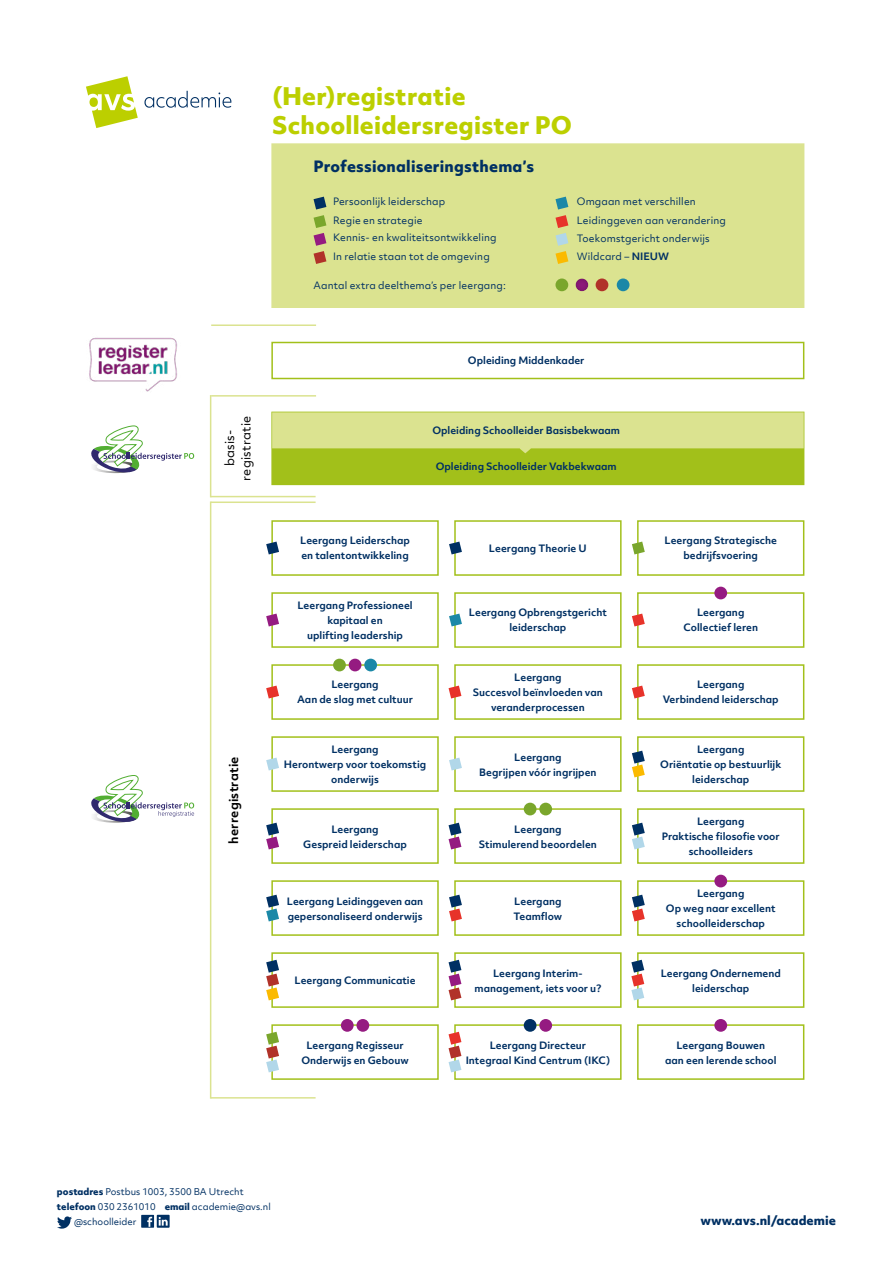
<style>
.page{position:relative;width:893px;height:1263px;background:#fff}
.page>*{position:absolute;margin:0;border:0;box-sizing:border-box;transform-origin:0 0}
.t1{font:800 23.25px/29.1px "Objektiv Mk 2";letter-spacing:.01em;color:#bccf00}
.t2{font:800 15px "Objektiv Mk 2";letter-spacing:.015em;color:#003063}
.t3{font:800 12px "Objektiv Mk 2";color:#003063}
.t4{font:12px/16.5px "Objektiv Mk 2";letter-spacing:.02em;color:#000;text-align:center}
.t5{font:700 12px "Objektiv Mk 2";letter-spacing:.02em;color:#000}
.t6{font:700 9.75px/15px "Objektiv Mk 2";color:#003063;text-align:center}
.t7{font:9.75px/18.1px "Objektiv Mk 2";letter-spacing:.01em;color:#003063}
.t8{font:9px "Objektiv Mk 2";color:#003063}
.s1{font-weight:700}
.s2{font-weight:800}
</style>
<div class="page">
<svg style="left:57px;top:1216px;width:15px;height:12px"></svg>
<div style="left:141px;top:1215px;width:13px;height:13px;background:#003063"></div>
<svg style="left:147px;top:1217px;width:5px;height:10px"></svg>
<svg style="left:157px;top:1215px;width:13px;height:13px"></svg>
<svg style="left:159px;top:1217px;width:9px;height:8px"></svg>
<hr style="left:211px;top:501px;width:105px;height:2px;background:#dbe390">
<div style="left:271px;top:520px;width:168px;height:56px;border:2px solid #a2c01a"></div>
<div style="left:271px;top:592px;width:168px;height:56px;border:2px solid #a2c01a"></div>
<div style="left:271px;top:664px;width:168px;height:56px;border:2px solid #a2c01a"></div>
<div style="left:271px;top:736px;width:168px;height:56px;border:2px solid #a2c01a"></div>
<div style="left:271px;top:808px;width:168px;height:56px;border:2px solid #a2c01a"></div>
<div style="left:271px;top:880px;width:168px;height:56px;border:2px solid #a2c01a"></div>
<div style="left:271px;top:952px;width:168px;height:56px;border:2px solid #a2c01a"></div>
<div style="left:271px;top:1024px;width:168px;height:56px;border:2px solid #a2c01a"></div>
<div style="left:454px;top:1024px;width:168px;height:56px;border:2px solid #a2c01a"></div>
<div style="left:637px;top:1024px;width:167px;height:56px;border:2px solid #a2c01a"></div>
<div style="left:454px;top:952px;width:168px;height:56px;border:2px solid #a2c01a"></div>
<div style="left:637px;top:952px;width:167px;height:56px;border:2px solid #a2c01a"></div>
<div style="left:454px;top:880px;width:168px;height:56px;border:2px solid #a2c01a"></div>
<div style="left:637px;top:880px;width:167px;height:56px;border:2px solid #a2c01a"></div>
<div style="left:454px;top:808px;width:168px;height:56px;border:2px solid #a2c01a"></div>
<div style="left:637px;top:808px;width:167px;height:56px;border:2px solid #a2c01a"></div>
<div style="left:454px;top:736px;width:168px;height:56px;border:2px solid #a2c01a"></div>
<div style="left:637px;top:736px;width:167px;height:56px;border:2px solid #a2c01a"></div>
<div style="left:454px;top:664px;width:168px;height:56px;border:2px solid #a2c01a"></div>
<div style="left:637px;top:664px;width:167px;height:56px;border:2px solid #a2c01a"></div>
<div style="left:454px;top:592px;width:168px;height:56px;border:2px solid #a2c01a"></div>
<div style="left:637px;top:592px;width:167px;height:56px;border:2px solid #a2c01a"></div>
<div style="left:454px;top:520px;width:168px;height:56px;border:2px solid #a2c01a"></div>
<div style="left:637px;top:520px;width:167px;height:56px;border:2px solid #a2c01a"></div>
<svg style="left:632px;top:686px;width:13px;height:12px"></svg>
<svg style="left:449px;top:686px;width:12px;height:12px"></svg>
<svg style="left:449px;top:614px;width:13px;height:12px"></svg>
<svg style="left:632px;top:614px;width:13px;height:12px"></svg>
<svg style="left:449px;top:542px;width:13px;height:12px"></svg>
<svg style="left:632px;top:542px;width:13px;height:12px"></svg>
<div style="left:714px;top:587px;width:13px;height:12px;background:#951b81;border-radius:50%"></div>
<div style="left:714px;top:875px;width:13px;height:12px;background:#951b81;border-radius:50%"></div>
<div style="left:349px;top:659px;width:12px;height:12px;background:#951b81;border-radius:50%"></div>
<div style="left:524px;top:803px;width:12px;height:12px;background:#7aa62c;border-radius:50%"></div>
<div style="left:341px;top:1019px;width:13px;height:13px;background:#951b81;border-radius:50%"></div>
<div style="left:524px;top:1019px;width:12px;height:13px;background:#003063;border-radius:50%"></div>
<div style="left:356px;top:1019px;width:13px;height:13px;background:#951b81;border-radius:50%"></div>
<div style="left:539px;top:1019px;width:13px;height:13px;background:#951b81;border-radius:50%"></div>
<div style="left:714px;top:1019px;width:13px;height:13px;background:#951b81;border-radius:50%"></div>
<div style="left:364px;top:659px;width:13px;height:12px;background:#1b88a7;border-radius:50%"></div>
<div style="left:539px;top:803px;width:13px;height:12px;background:#7aa62c;border-radius:50%"></div>
<div style="left:333px;top:659px;width:13px;height:12px;background:#7aa62c;border-radius:50%"></div>
<svg style="left:449px;top:758px;width:13px;height:12px"></svg>
<svg style="left:632px;top:751px;width:13px;height:26px"></svg>
<svg style="left:449px;top:1032px;width:12px;height:40px"></svg>
<svg style="left:449px;top:960px;width:12px;height:40px"></svg>
<svg style="left:631px;top:960px;width:13px;height:40px"></svg>
<svg style="left:449px;top:895px;width:13px;height:26px"></svg>
<svg style="left:632px;top:895px;width:13px;height:26px"></svg>
<svg style="left:449px;top:823px;width:12px;height:26px"></svg>
<svg style="left:632px;top:823px;width:13px;height:26px"></svg>
<div style="left:271px;top:412px;width:533px;height:73px;background:#a2c01a"></div>
<div style="left:271px;top:342px;width:533px;height:37px;background:#fff;border:2px solid #a2c01a"></div>
<img style="left:89px;top:337px;width:88px;height:55px">
<svg style="left:91px;top:775px;width:103px;height:48px"></svg>
<svg style="left:266px;top:542px;width:13px;height:12px"></svg>
<svg style="left:266px;top:614px;width:13px;height:12px"></svg>
<svg style="left:266px;top:686px;width:13px;height:12px"></svg>
<svg style="left:266px;top:758px;width:13px;height:12px"></svg>
<svg style="left:266px;top:823px;width:13px;height:26px"></svg>
<svg style="left:266px;top:895px;width:13px;height:26px"></svg>
<svg style="left:266px;top:960px;width:13px;height:40px"></svg>
<svg style="left:266px;top:1032px;width:13px;height:40px"></svg>
<div style="left:271px;top:143px;width:533px;height:165px;background:#dbe390;border:2px solid #dbe390"></div>
<svg style="left:314px;top:197px;width:12px;height:12px"></svg>
<svg style="left:555px;top:197px;width:13px;height:12px"></svg>
<svg style="left:314px;top:215px;width:12px;height:49px"></svg>
<svg style="left:555px;top:215px;width:13px;height:49px"></svg>
<div style="left:555px;top:278px;width:13px;height:13px;background:#7aa62c;border-radius:50%"></div>
<div style="left:563px;top:267px;width:39px;height:25px;background:#000;opacity:.3"></div>
<div style="left:596px;top:278px;width:12px;height:13px;background:#b13229;border-radius:50%"></div>
<div style="left:617px;top:278px;width:12px;height:13px;background:#1b88a7;border-radius:50%"></div>
<hr style="left:211px;top:324px;width:105px;height:2px;background:#dbe390">
<hr style="left:211px;top:395px;width:105px;height:2px;background:#dbe390">
<hr style="left:211px;top:1097px;width:105px;height:1px;background:#dbe390">
<svg style="left:272px;top:412px;width:532px;height:41px;background:#d4de81"></svg>
<svg style="left:91px;top:426px;width:103px;height:47px"></svg>
<svg style="left:86px;top:76px;width:52px;height:52px"></svg>
<svg style="left:144px;top:91px;width:87px;height:17px"></svg>
<hr style="left:210px;top:501px;width:1px;height:597px;background:#dbe390">
<hr style="left:211px;top:496px;width:105px;height:1px;background:#dbe390">
<hr style="left:210px;top:395px;width:1px;height:102px;background:#dbe390">
<h1 class="t1" style="left:272px;top:81px;width:301px">(Her)registratie<br>Schoolleidersregister PO</h1>
<h2 class="t2" style="left:314px;top:155px;width:222px">Professionaliseringsthema’s</h2>
<p class="t7" style="left:333px;top:192px;width:114px">Persoonlijk leiderschap</p>
<p class="t7" style="left:333px;top:211px;width:91px">Regie en strategie</p>
<p class="t7" style="left:333px;top:228px;width:165px">Kennis- en kwaliteitsontwikkeling<br>In relatie staan tot de omgeving</p>
<p class="t7" style="left:314px;top:276px;width:194px">Aantal extra deelthema’s per leergang:</p>
<p class="t7" style="left:577px;top:192px;width:151px">Omgaan met verschillen<br>Leidinggeven aan verandering<br>Toekomstgericht onderwijs<br>Wildcard – <span class="s1">NIEUW</span></p>
<p class="t4" style="left:221px;top:481px;width:67px;rotate:-90deg">basis&shy;registratie</p>
<p class="t5" style="left:225px;top:844px;width:89px;rotate:-90deg">herregistratie</p>
<p class="t6" style="left:468px;top:353px;width:118px">Opleiding Middenkader</p>
<p class="t6" style="left:432px;top:423px;width:189px">Opleiding Schoolleider Basisbekwaam</p>
<p class="t6" style="left:436px;top:459px;width:182px">Opleiding Schoolleider Vakbekwaam</p>
<p class="t6" style="left:300px;top:533px;width:111px;text-align:left">Leergang Leiderschap en talentontwikkeling</p>
<p class="t6" style="left:297px;top:598px;width:117px">Leergang Professioneel kapitaal en<br>uplifting leadership</p>
<p class="t6" style="left:297px;top:677px;width:118px">Leergang<br>Aan de slag met cultuur</p>
<p class="t6" style="left:284px;top:742px;width:144px">Leergang<br>Herontwerp voor toekomstig onderwijs</p>
<p class="t6" style="left:303px;top:821px;width:105px">Leergang<br>Gespreid leiderschap</p>
<p class="t6" style="left:287px;top:893px;width:138px;text-align:left">Leergang Leidinggeven aan gepersonaliseerd onderwijs</p>
<p class="t6" style="left:295px;top:973px;width:123px">Leergang Communicatie</p>
<p class="t6" style="left:489px;top:541px;width:99px">Leergang Theorie U</p>
<p class="t6" style="left:665px;top:533px;width:114px">Leergang Strategische bedrijfsvoering</p>
<p class="t6" style="left:469px;top:605px;width:139px">Leergang Opbrengstgericht leiderschap</p>
<p class="t6" style="left:683px;top:605px;width:76px">Leergang<br>Collectief leren</p>
<p class="t6" style="left:473px;top:670px;width:131px">Leergang<br>Succesvol beïnvloeden van veranderprocessen</p>
<p class="t6" style="left:663px;top:677px;width:117px">Leergang<br>Verbindend leiderschap</p>
<p class="t6" style="left:479px;top:749px;width:119px">Leergang<br>Begrijpen vóór ingrijpen</p>
<p class="t6" style="left:660px;top:742px;width:123px">Leergang<br>Oriëntatie op bestuurlijk leiderschap</p>
<p class="t6" style="left:479px;top:821px;width:119px">Leergang<br>Stimulerend beoordelen</p>
<p class="t6" style="left:662px;top:814px;width:120px">Leergang<br>Praktische filosofie voor schoolleiders</p>
<p class="t6" style="left:513px;top:893px;width:50px;text-align:left">Leergang<br>Teamflow</p>
<p class="t6" style="left:666px;top:886px;width:111px">Leergang<br>Op weg naar excellent schoolleiderschap</p>
<p class="t6" style="left:475px;top:965px;width:128px">Leergang Interim&shy;management, iets voor u?</p>
<p class="t6" style="left:661px;top:965px;width:122px">Leergang Ondernemend leiderschap</p>
<p class="t6" style="left:301px;top:1037px;width:109px">Leergang Regisseur<br>Onderwijs en Gebouw</p>
<p class="t6" style="left:466px;top:1037px;width:146px">Leergang Directeur<br>Integraal Kind Centrum (IKC)</p>
<p class="t6" style="left:665px;top:1037px;width:113px">Leergang Bouwen<br>aan een lerende school</p>
<p class="t8" style="left:57px;top:1185px;width:188px"><span class="s2">postadres</span> Postbus 1003, 3500 BA Utrecht</p>
<p class="t8" style="left:57px;top:1200px;width:215px"><span class="s2">telefoon</span> 030 2361010 <span class="s2">email</span> academie@avs.nl</p>
<p class="t8" style="left:74px;top:1215px;width:64px">@schoolleider</p>
<p class="t3" style="left:700px;top:1211px;width:137px">www.avs.nl/academie</p>
</div>
